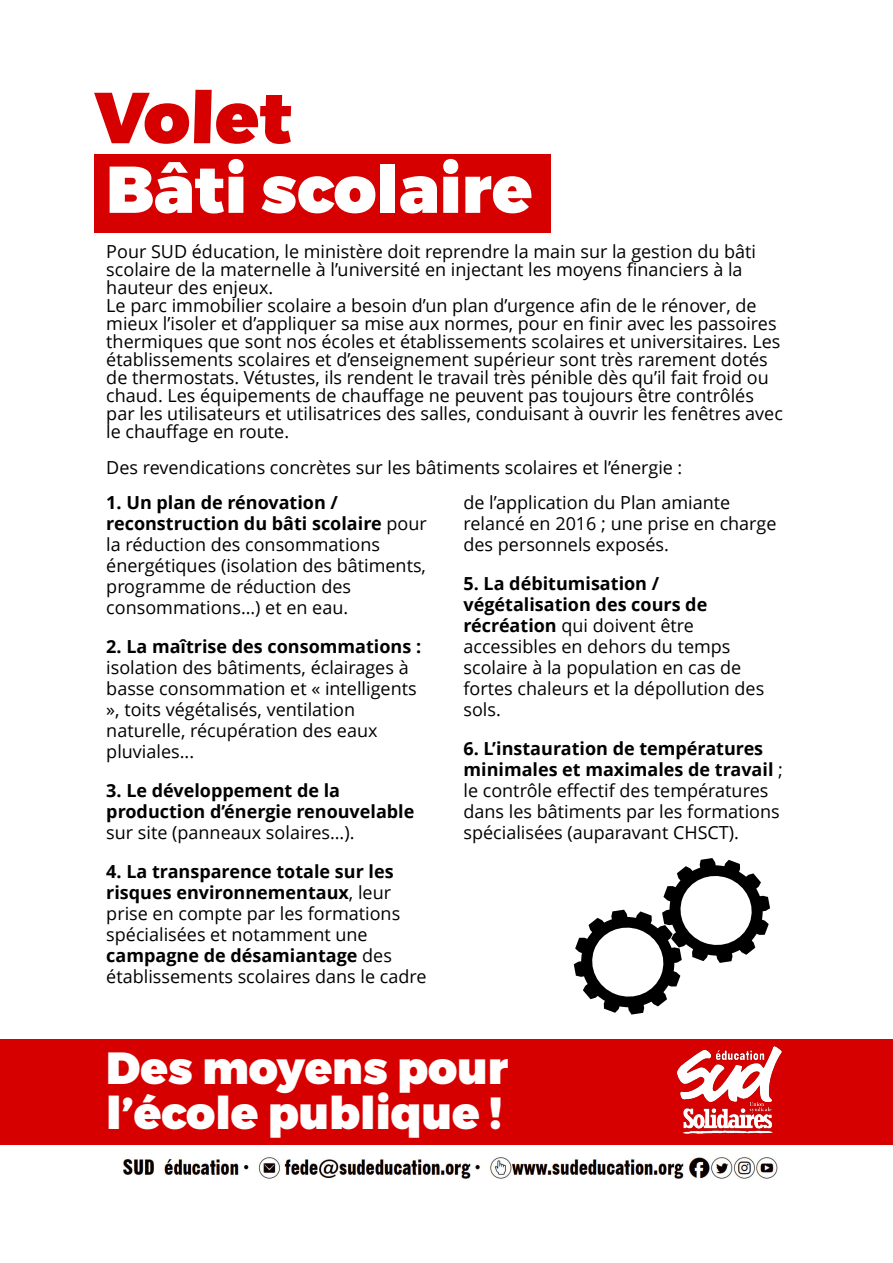
<style>
.page{position:relative;width:893px;height:1263px;background:#fff}
.page>*{position:absolute;margin:0;border:0;box-sizing:border-box;transform-origin:0 0}
.t1{font:900 72px "Montserrat";color:#d70000}
.t2{font:900 66px "Montserrat";color:#fff}
.t3{font:900 45px/45px "Montserrat";color:#fff}
.t4{font:18px/21px "Open Sans";color:#000}
.t5{font:700 18px/21px "Open Sans";color:#000}
.s1{font-weight:700}
</style>
<div class="page">
<div style="left:95px;top:154px;width:456px;height:79px;background:#d70000"></div>
<img style="left:123px;top:1157px;width:656px;height:22px">
<div style="left:0;top:1039px;width:893px;height:105px;background:#d70000"></div>
<img style="left:677px;top:1046px;width:105px;height:87px">
<svg style="left:574px;top:858px;width:196px;height:156px"></svg>
<h1 class="t1" style="left:93px;top:74px;width:203px">Volet</h1>
<h2 class="t2" style="left:106px;top:149px;width:428px">Bâti scolaire</h2>
<p class="t4" style="left:106px;top:244px;width:678px;line-height:18px">Pour SUD éducation, le ministère doit reprendre la main sur la gestion du bâti scolaire de la maternelle à l’université en injectant les moyens financiers à la hauteur des enjeux.<br>Le parc immobilier scolaire a besoin d’un plan d’urgence afin de le rénover, de mieux l’isoler et d’appliquer sa mise aux normes, pour en finir avec les passoires thermiques que sont nos écoles et établissements scolaires et universitaires. Les établissements scolaires et d’enseignement supérieur sont très rarement dotés de thermostats. Vétustes, ils rendent le travail très pénible dès qu’il fait froid ou chaud. Les équipements de chauffage ne peuvent pas toujours être contrôlés par les utilisateurs et utilisatrices des salles, conduisant à ouvrir les fenêtres avec le chauffage en route.</p>
<p class="t4" style="left:106px;top:459px;width:578px">Des revendications concrètes sur les bâtiments scolaires et l’énergie :</p>
<p class="t4" style="left:106px;top:493px;width:322px"><span class="s1">1. Un plan de rénovation / reconstruction du bâti scolaire</span> pour la réduction des consommations énergétiques (isolation des bâtiments, programme de réduction des consommations…) et en eau.</p>
<p class="t5" style="left:106px;top:637px;width:316px">2. La maîtrise des consommations :</p>
<p class="t4" style="left:106px;top:658px;width:312px">isolation des bâtiments, éclairages à basse consommation et « intelligents », toits végétalisés, ventilation naturelle, récupération des eaux pluviales...</p>
<p class="t5" style="left:106px;top:781px;width:310px">3. Le développement de la production d’énergie renouvelable</p>
<p class="t4" style="left:106px;top:823px;width:250px">sur site (panneaux solaires…).</p>
<p class="t4" style="left:106px;top:862px;width:322px"><span class="s1">4. La transparence totale sur les risques environnementaux</span>, leur prise en compte par les formations spécialisées et notamment une <span class="s1">campagne de désamiantage</span> des établissements scolaires dans le cadre</p>
<p class="t4" style="left:463px;top:493px;width:314px">de l’application du Plan amiante relancé en 2016 ; une prise en charge des personnels exposés.</p>
<p class="t4" style="left:463px;top:574px;width:302px"><span class="s1">5. La débitumisation / végétalisation des cours de récréation</span> qui doivent être accessibles en dehors du temps scolaire à la population en cas de fortes chaleurs et la dépollution des sols.</p>
<p class="t4" style="left:463px;top:739px;width:321px"><span class="s1">6. L’instauration de températures minimales et maximales de travail</span> ; le contrôle effectif des températures dans les bâtiments par les formations spécialisées (auparavant CHSCT).</p>
<h3 class="t3" style="left:106px;top:1046px;width:403px">Des moyens pour l’école publique !</h3>
</div>
